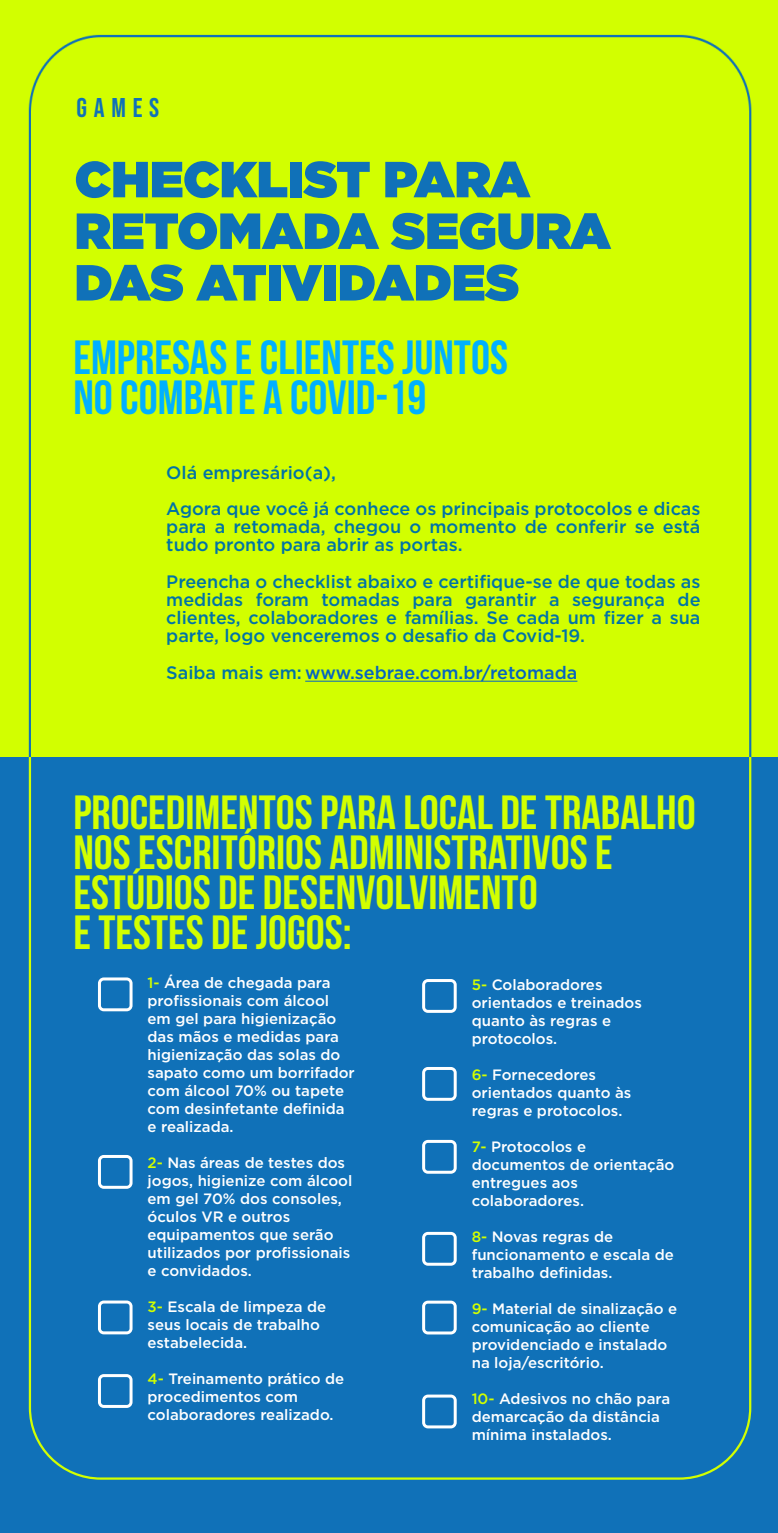
<style>
.page{position:relative;width:778px;height:1533px;background:#fff}
.page>*{position:absolute;margin:0;border:0;box-sizing:border-box;transform-origin:0 0}
.t1{font:900 50.7px/51.6px "Gotham";color:#1071b8}
.t2{font:48px/40.2px "Bebas Neue";color:#d2ff00}
.t3{font:48px/40.2px "Bebas Neue";color:#00b0ff}
.t4{font:27px "Bebas Neue";letter-spacing:.25em;color:#1071b8}
.t5{font:500 18px/18.3px "Gotham";color:#0073a6}
.t6{font:500 18px "Gotham";color:#0563c1}
.t7{font:500 15px/18px "Gotham";color:#fff}
.s1{color:#0073a6}
.s2{color:#d2ff00}
</style>
<div class="page">
<div style="left:0;top:691px;width:778px;height:842px;background:#1071b8"></div>
<svg style="left:29px;top:756px;width:722px;height:724px"></svg>
<div style="left:0;top:0;width:778px;height:756px;background:#d2ff00"></div>
<hr style="left:305px;top:681px;width:272px;height:1px;background:#0563c1">
<svg style="left:98px;top:977px;width:34px;height:34px"></svg>
<svg style="left:98px;top:1155px;width:34px;height:34px"></svg>
<svg style="left:98px;top:1300px;width:34px;height:34px"></svg>
<svg style="left:98px;top:1374px;width:34px;height:34px"></svg>
<svg style="left:422px;top:979px;width:34px;height:34px"></svg>
<svg style="left:422px;top:1067px;width:34px;height:34px"></svg>
<svg style="left:422px;top:1140px;width:34px;height:34px"></svg>
<svg style="left:422px;top:1232px;width:34px;height:34px"></svg>
<svg style="left:422px;top:1301px;width:34px;height:33px"></svg>
<svg style="left:422px;top:1394px;width:34px;height:34px"></svg>
<h3 class="t4" style="left:76px;top:93px;width:84px">GAMES</h3>
<h1 class="t1" style="left:75px;top:153px;width:537px">CHECKLIST PARA<br>RETOMADA SEGURA<br>DAS ATIVIDADES</h1>
<h2 class="t3" style="left:73px;top:337px;width:436px">EMPRESAS E CLIENTES JUNTOS<br>NO COMBATE A COVID-19</h2>
<p class="t5" style="left:166px;top:454px;width:536px;line-height:36.3px">Olá empresário(a),<br>Agora que você já conhece os principais protocolos e dicas</p>
<p class="t5" style="left:166px;top:517px;width:535px">para a retomada, chegou o momento de conferir se está tudo pronto para abrir as portas.</p>
<p class="t5" style="left:166px;top:572px;width:536px;text-align:justify">Preencha o checklist abaixo e certifique-se de que todas as medidas foram tomadas para garantir a segurança de clientes, colaboradores e famílias. Se cada um fizer a sua parte, logo venceremos o desafio da Covid-19.</p>
<p class="t6" style="left:166px;top:661px;width:412px"><span class="s1">Saiba mais em:</span> www.sebrae.com.br/retomada</p>
<h2 class="t2" style="left:73px;top:791px;width:624px">PROCEDIMENTOS PARA LOCAL DE TRABALHO<br>NOS ESCRITÓRIOS ADMINISTRATIVOS E<br>ESTÚDIOS DE DESENVOLVIMENTO<br>E TESTES DE JOGOS:</h2>
<p class="t7" style="left:147px;top:974px;width:209px"><span class="s2">1-</span> Área de chegada para profissionais com álcool em gel para higienização das mãos e medidas para higienização das solas do sapato como um borrifador com álcool 70% ou tapete com desinfetante definida e realizada.</p>
<p class="t7" style="left:147px;top:1154px;width:206px"><span class="s2">2-</span> Nas áreas de testes dos jogos, higienize com álcool em gel 70% dos consoles, óculos VR e outros equipamentos que serão utilizados por profissionais e convidados.</p>
<p class="t7" style="left:147px;top:1298px;width:180px"><span class="s2">3-</span> Escala de limpeza de seus locais de trabalho estabelecida.</p>
<p class="t7" style="left:147px;top:1370px;width:198px"><span class="s2">4-</span> Treinamento prático de procedimentos com colaboradores realizado.</p>
<p class="t7" style="left:471px;top:975px;width:172px"><span class="s2">5-</span> Colaboradores orientados e treinados quanto às regras e protocolos.</p>
<p class="t7" style="left:471px;top:1065px;width:161px"><span class="s2">6-</span> Fornecedores orientados quanto às regras e protocolos.</p>
<p class="t7" style="left:471px;top:1137px;width:204px"><span class="s2">7-</span> Protocolos e documentos de orientação entregues aos colaboradores.</p>
<p class="t7" style="left:471px;top:1227px;width:204px"><span class="s2">8-</span> Novas regras de funcionamento e escala de trabalho definidas.</p>
<p class="t7" style="left:471px;top:1299px;width:207px"><span class="s2">9-</span> Material de sinalização e comunicação ao cliente providenciado e instalado na loja/escritório.</p>
<p class="t7" style="left:471px;top:1389px;width:200px"><span class="s2">10-</span> Adesivos no chão para demarcação da distância mínima instalados.</p>
</div>
